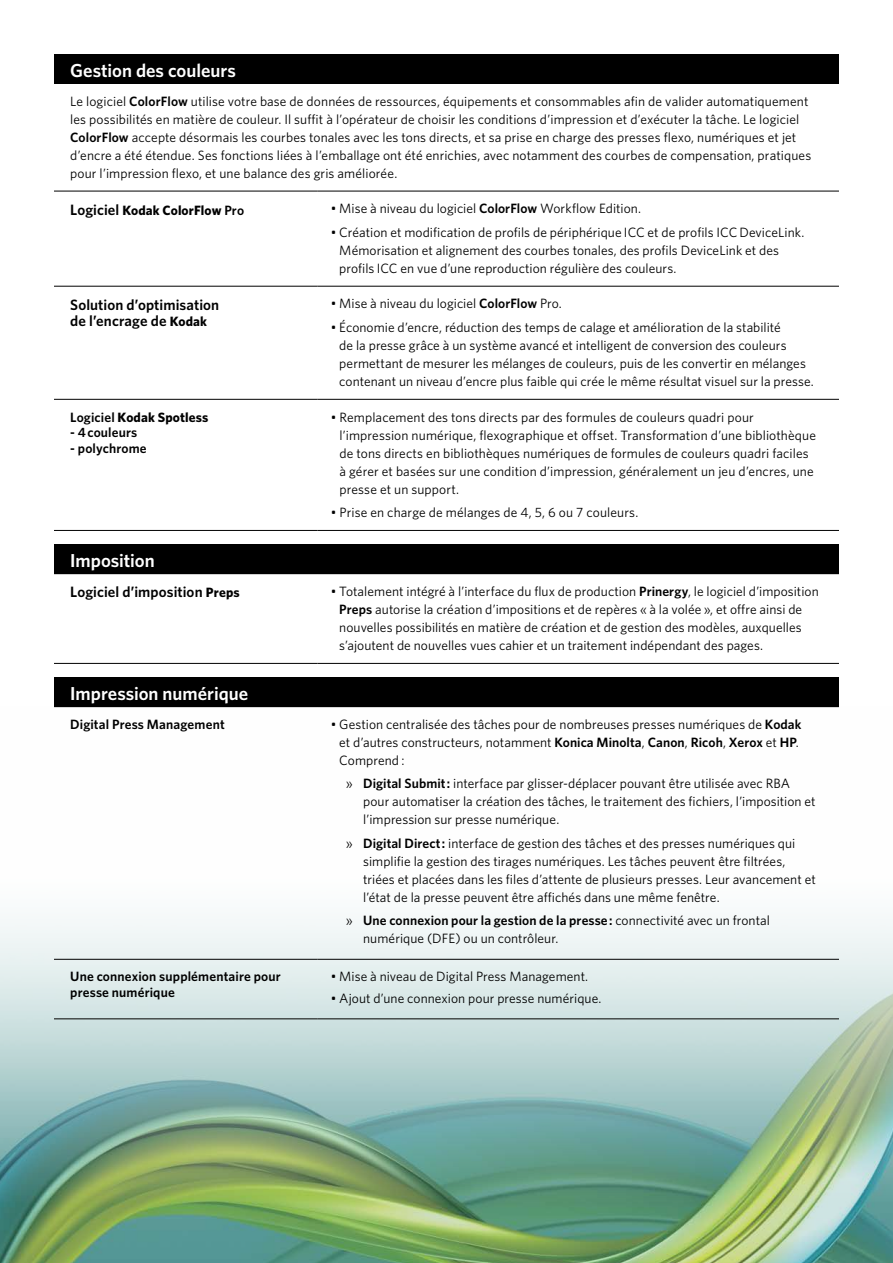
<style>
.page{position:relative;width:893px;height:1263px;background:#fff}
.page>*{position:absolute;margin:0;border:0;box-sizing:border-box;transform-origin:0 0}
.t1{font:600 18.75px "Whitney K";color:#fff}
.t2{font:600 15px/16.5px "Whitney K";letter-spacing:.005em;color:#000}
.t3{font:13.5px/18px "Whitney K";letter-spacing:.005em;color:#000}
.t4{font:600 13.5px/15.8px "Whitney K";letter-spacing:.01em;color:#000}
.t5{font:700 13.5px "Whitney K";letter-spacing:.01em;color:#000}
.s1{font-weight:600}
.s2{font-weight:600;font-size:15px}
.s3{font-weight:700;font-size:13.5px}
</style>
<div class="page">
<img style="left:0;top:707px;width:893px;height:556px">
<div style="left:54px;top:54px;width:785px;height:29px;background:#000"></div>
<hr style="left:54px;top:191px;width:263px;height:1px;background:#000">
<hr style="left:317px;top:191px;width:522px;height:1px;background:#000">
<hr style="left:54px;top:286px;width:263px;height:1px;background:#000">
<hr style="left:317px;top:286px;width:522px;height:1px;background:#000">
<hr style="left:54px;top:399px;width:263px;height:1px;background:#000">
<hr style="left:317px;top:399px;width:522px;height:1px;background:#000">
<hr style="left:54px;top:530px;width:263px;height:1px;background:#000">
<hr style="left:317px;top:530px;width:522px;height:1px;background:#000">
<div style="left:54px;top:544px;width:785px;height:30px;background:#000"></div>
<hr style="left:54px;top:663px;width:263px;height:1px;background:#000">
<hr style="left:317px;top:663px;width:522px;height:1px;background:#000">
<div style="left:54px;top:677px;width:785px;height:30px;background:#000"></div>
<hr style="left:54px;top:1018px;width:263px;height:1px;background:#000">
<hr style="left:317px;top:1018px;width:522px;height:1px;background:#000">
<hr style="left:54px;top:959px;width:263px;height:1px;background:#000">
<hr style="left:317px;top:959px;width:522px;height:1px;background:#000">
<h1 class="t1" style="left:70px;top:58px;width:167px">Gestion des couleurs</h1>
<p class="t3" style="left:70px;top:92px;width:743px">Le logiciel <span class="s1">ColorFlow</span> utilise votre base de données de ressources, équipements et consommables afin de valider automatiquement les possibilités en matière de couleur. Il suffit à l’opérateur de choisir les conditions d’impression et d’exécuter la tâche. Le logiciel <span class="s1">ColorFlow</span> accepte désormais les courbes tonales avec les tons directs, et sa prise en charge des presses flexo, numériques et jet d’encre a été étendue. Ses fonctions liées à l’emballage ont été enrichies, avec notamment des courbes de compensation, pratiques pour l’impression flexo, et une balance des gris améliorée.</p>
<p class="t5" style="left:70px;top:201px;width:175px"><span class="s2">Logiciel</span> Kodak ColorFlow <span class="s1">Pro</span></p>
<p class="t3" style="left:331px;top:199px;width:312px">• Mise à niveau du logiciel <span class="s1">ColorFlow</span> Workflow Edition.</p>
<p class="t3" style="left:339px;top:223px;width:467px;text-indent:-9px">• Création et modification de profils de périphérique ICC et de profils ICC DeviceLink.<br>Mémorisation et alignement des courbes tonales, des profils DeviceLink et des profils ICC en vue d’une reproduction régulière des couleurs.</p>
<p class="t2" style="left:70px;top:296px;width:151px">Solution d’optimisation de l’encrage de <span class="s3">Kodak</span></p>
<p class="t3" style="left:331px;top:294px;width:233px">• Mise à niveau du logiciel <span class="s1">ColorFlow</span> Pro.</p>
<p class="t3" style="left:339px;top:318px;width:476px;text-indent:-9px">• Économie d’encre, réduction des temps de calage et amélioration de la stabilité<br>de la presse grâce à un système avancé et intelligent de conversion des couleurs permettant de mesurer les mélanges de couleurs, puis de les convertir en mélanges contenant un niveau d’encre plus faible qui crée le même résultat visuel sur la presse.</p>
<p class="t5" style="left:70px;top:408px;width:140px"><span class="s1">Logiciel</span> Kodak Spotless</p>
<p class="t4" style="left:70px;top:424px;width:69px">- 4 couleurs</p>
<p class="t4" style="left:70px;top:440px;width:78px">- polychrome</p>
<p class="t3" style="left:339px;top:407px;width:478px;text-indent:-9px">• Remplacement des tons directs par des formules de couleurs quadri pour l’impression numérique, flexographique et offset. Transformation d’une bibliothèque de tons directs en bibliothèques numériques de formules de couleurs quadri faciles à gérer et basées sur une condition d’impression, généralement un jeu d’encres, une presse et un support.</p>
<p class="t3" style="left:331px;top:503px;width:309px">• Prise en charge de mélanges de 4, 5, 6 ou 7 couleurs.</p>
<h1 class="t1" style="left:70px;top:548px;width:86px">Imposition</h1>
<p class="t2" style="left:70px;top:583px;width:171px">Logiciel d’imposition <span class="s3">Preps</span></p>
<p class="t3" style="left:339px;top:582px;width:481px;text-indent:-9px">• Totalement intégré à l’interface du flux de production <span class="s1">Prinergy</span>, le logiciel d’imposition <span class="s1">Preps</span> autorise la création d’impositions et de repères « à la volée », et offre ainsi de nouvelles possibilités en matière de création et de gestion des modèles, auxquelles s’ajoutent de nouvelles vues cahier et un traitement indépendant des pages.</p>
<h1 class="t1" style="left:70px;top:681px;width:179px">Impression numérique</h1>
<p class="t4" style="left:70px;top:716px;width:156px">Digital Press Management</p>
<p class="t3" style="left:339px;top:715px;width:464px;text-indent:-9px">• Gestion centralisée des tâches pour de nombreuses presses numériques de <span class="s1">Kodak </span>et d’autres constructeurs, notamment <span class="s1">Konica Minolta</span>, <span class="s1">Canon</span>, <span class="s1">Ricoh</span>, <span class="s1">Xerox</span> et <span class="s1">HP</span>.<br>Comprend :</p>
<p class="t3" style="left:363px;top:774px;width:454px;text-indent:-17px">» <span class="s1">Digital Submit :</span> interface par glisser-déplacer pouvant être utilisée avec RBA pour automatiser la création des tâches, le traitement des fichiers, l’imposition et l’impression sur presse numérique.</p>
<p class="t3" style="left:363px;top:834px;width:454px;text-indent:-17px">» <span class="s1">Digital Direct :</span> interface de gestion des tâches et des presses numériques qui simplifie la gestion des tirages numériques. Les tâches peuvent être filtrées, triées et placées dans les files d’attente de plusieurs presses. Leur avancement et l’état de la presse peuvent être affichés dans une même fenêtre.</p>
<p class="t3" style="left:363px;top:911px;width:408px;text-indent:-17px">» <span class="s1">Une connexion pour la gestion de la presse :</span> connectivité avec un frontal numérique (DFE) ou un contrôleur.</p>
<p class="t4" style="left:70px;top:968px;width:212px">Une connexion supplémentaire pour presse numérique</p>
<p class="t3" style="left:331px;top:967px;width:259px">• Mise à niveau de Digital Press Management.</p>
<p class="t3" style="left:331px;top:988px;width:272px">• Ajout d’une connexion pour presse numérique.</p>
</div>
